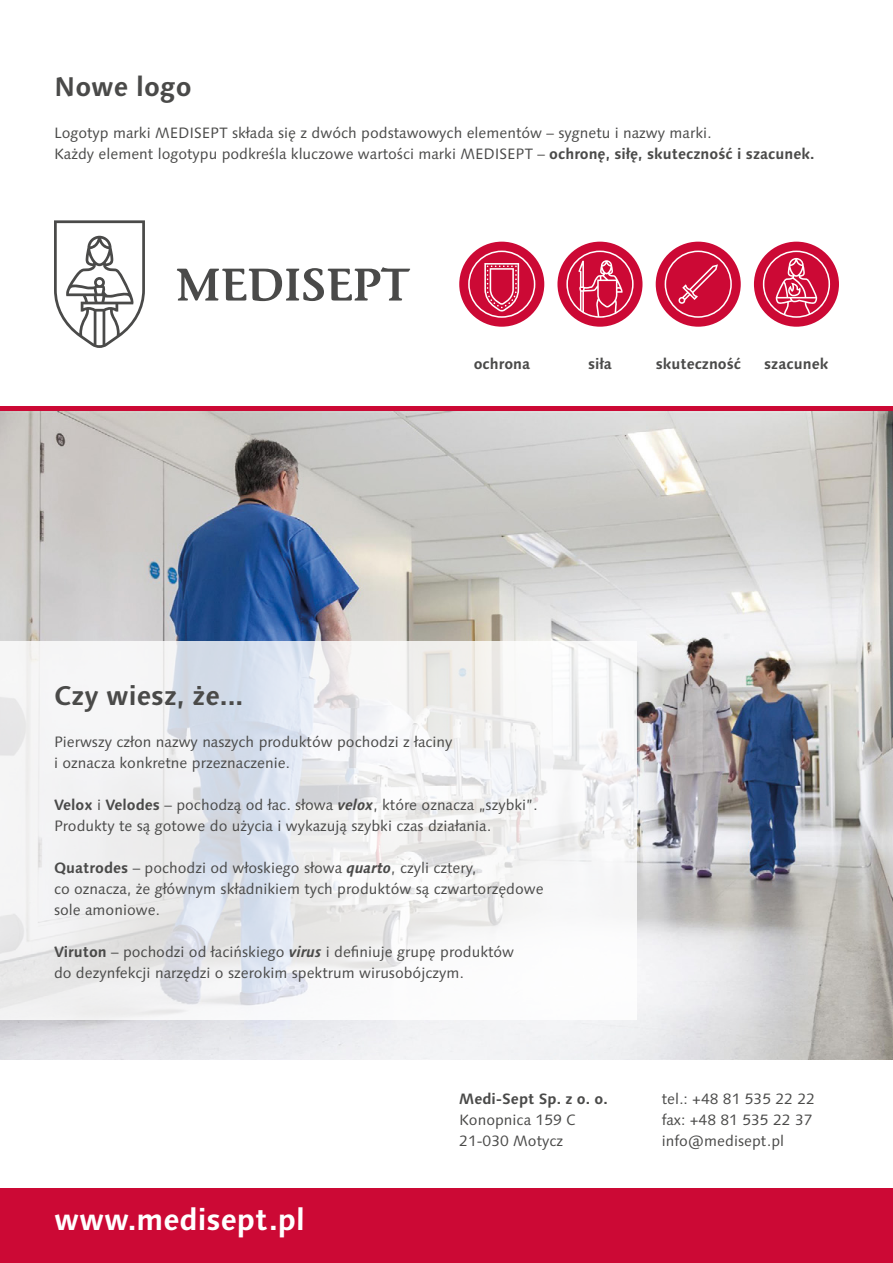
<style>
.page{position:relative;width:893px;height:1263px;background:#fff}
.page>*{position:absolute;margin:0;border:0;box-sizing:border-box;transform-origin:0 0}
.t1{font:700 30px "Syntax Next LT Pro";color:#fff}
.t2{font:700 27px "Syntax Next LT Pro";color:#4a4a49}
.t3{font:15px/21px "Syntax Next LT Pro";color:#4a4a49}
.t4{font:700 15px "Syntax Next LT Pro";color:#4a4a49}
.s1{font-weight:700}
.s2{font-weight:700;font-style:italic}
</style>
<div class="page">
<img style="left:0;top:411px;width:893px;height:649px">
<div style="left:0;top:1188px;width:893px;height:75px;background:#cc0935"></div>
<svg style="left:0;top:641px;width:636px;height:378px;fill:#f2f1f4"></svg>
<div style="left:754px;top:242px;width:85px;height:85px;background:#cc0935;border-radius:50%"></div>
<svg style="left:763px;top:251px;width:67px;height:67px"></svg>
<div style="left:459px;top:242px;width:85px;height:85px;background:#cc0935;border-radius:50%"></div>
<svg style="left:468px;top:251px;width:67px;height:67px"></svg>
<div style="left:656px;top:242px;width:85px;height:85px;background:#cc0935;border-radius:50%"></div>
<svg style="left:665px;top:251px;width:67px;height:67px"></svg>
<div style="left:557px;top:242px;width:85px;height:85px;background:#cc0935;border-radius:50%"></div>
<svg style="left:566px;top:251px;width:68px;height:67px"></svg>
<hr style="left:0;top:407px;width:893px;height:4px;background:#cc0935">
<svg style="left:177px;top:267px;width:233px;height:34px"></svg>
<svg style="left:54px;top:220px;width:91px;height:128px"></svg>
<h2 class="t2" style="left:54px;top:70px;width:139px">Nowe logo</h2>
<p class="t3" style="left:54px;top:122px;width:762px">Logotyp marki MEDISEPT składa się z dwóch podstawowych elementów – sygnetu i nazwy marki.<br>Każdy element logotypu podkreśla kluczowe wartości marki MEDISEPT – <span class="s1">ochronę, siłę, skuteczność i szacunek.</span></p>
<p class="t4" style="left:474px;top:354px;width:58px">ochrona</p>
<p class="t4" style="left:588px;top:354px;width:25px">siła</p>
<p class="t4" style="left:656px;top:354px;width:87px">skuteczność</p>
<p class="t4" style="left:764px;top:354px;width:66px">szacunek</p>
<h2 class="t2" style="left:54px;top:679px;width:191px">Czy wiesz, że...</h2>
<p class="t3" style="left:54px;top:731px;width:400px">Pierwszy człon nazwy naszych produktów pochodzi z łaciny i oznacza konkretne przeznaczenie.</p>
<p class="t3" style="left:54px;top:794px;width:485px"><span class="s1">Velox</span> i <span class="s1">Velodes</span> – pochodzą od łac. słowa <span class="s2">velox</span>, które oznacza „szybki”.<br>Produkty te są gotowe do użycia i wykazują szybki czas działania.</p>
<p class="t3" style="left:54px;top:857px;width:491px"><span class="s1">Quatrodes</span> – pochodzi od włoskiego słowa <span class="s2">quarto</span>, czyli cztery,<br>co oznacza, że głównym składnikiem tych produktów są czwartorzędowe sole amoniowe.</p>
<p class="t3" style="left:54px;top:941px;width:462px"><span class="s1">Viruton</span> – pochodzi od łacińskiego <span class="s2">virus</span> i definiuje grupę produktów do dezynfekcji narzędzi o szerokim spektrum wirusobójczym.</p>
<h1 class="t1" style="left:54px;top:1201px;width:252px">www.medisept.pl</h1>
<p class="t4" style="left:459px;top:1089px;width:150px">Medi-Sept Sp. z o. o.</p>
<p class="t3" style="left:459px;top:1109px;width:118px">Konopnica 159 C<br>21-030 Motycz</p>
<p class="t3" style="left:662px;top:1088px;width:155px">tel.: +48 81 535 22 22 fax: +48 81 535 22 37 info@medisept.pl</p>
</div>
